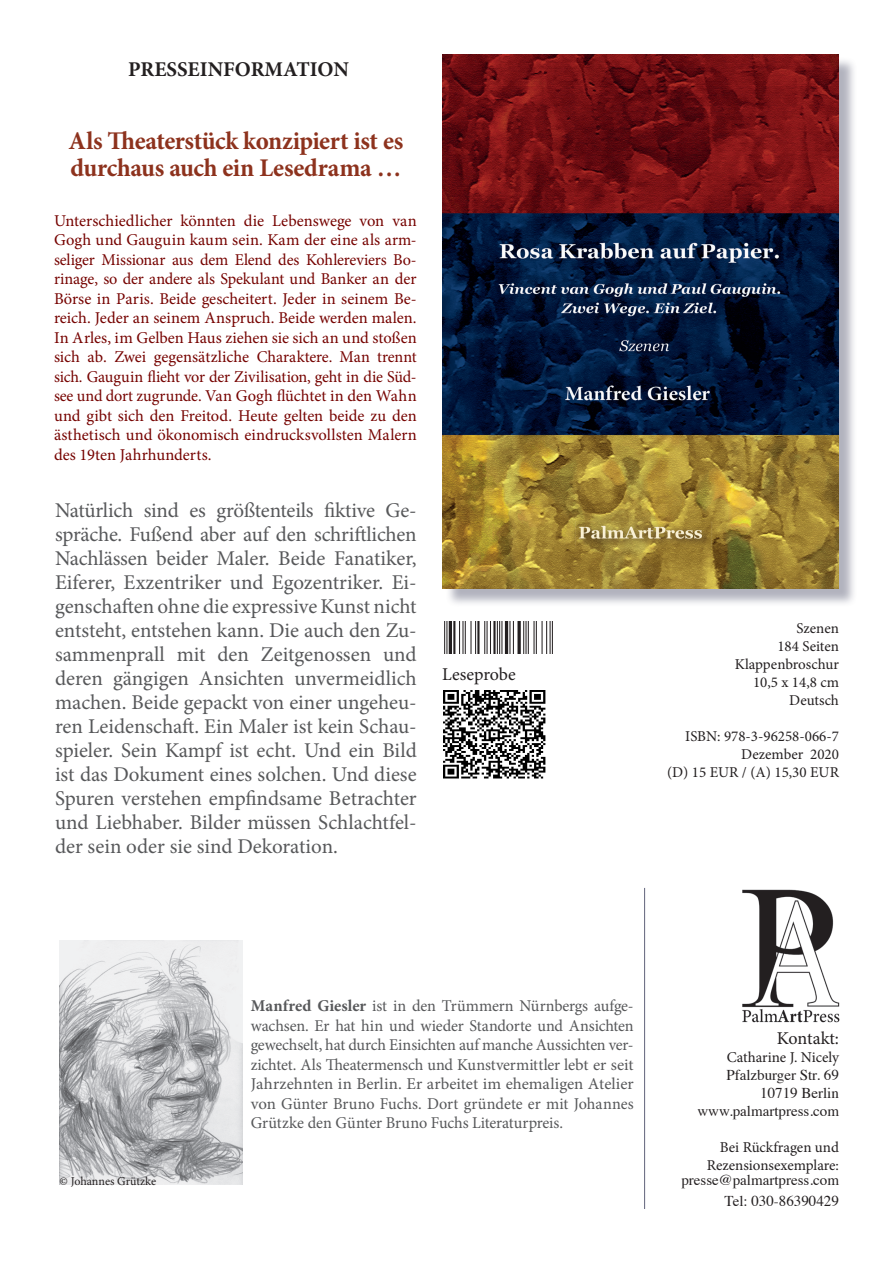
<style>
.page{position:relative;width:893px;height:1263px;background:#fff}
.page>*{position:absolute;margin:0;border:0;box-sizing:border-box;transform-origin:0 0}
.t1{font:700 25.5px/27px "Minion Pro";letter-spacing:-.01em;color:#8d321d}
.t2{font:21px/24px "Minion Pro";color:#57585a;text-align:justify}
.t3{font:700 21px "Minion Pro";color:#231f20}
.t4{font:18px "Minion Pro";color:#231f20}
.t5{font:16.5px/19.5px "Minion Pro";color:#760300;text-align:justify}
.t6{font:16.5px/19.5px "Minion Pro";letter-spacing:-.005em;color:#57585a;text-align:justify}
.t7{font:15px "Minion Pro";color:#231f20}
.Header-Right{font:15px "Times";color:#231f20}
.t8{font:12px "Minion Pro";letter-spacing:-.005em;color:#231f20}
.s1{font-weight:700}
</style>
<div class="page">
<img style="left:742px;top:889px;width:98px;height:134px">
<div style="left:445px;top:56px;width:412px;height:551px;background:#61637a;opacity:.49"></div>
<img style="left:443px;top:54px;width:396px;height:534px">
<hr style="left:644px;top:888px;width:1px;height:321px;background:#61637a">
<hr style="left:444px;top:622px;width:1px;height:31px;background:#231f20">
<hr style="left:446px;top:622px;width:1px;height:31px;background:#231f20">
<hr style="left:449px;top:622px;width:3px;height:31px;background:#231f20">
<hr style="left:453px;top:622px;width:2px;height:31px;background:#231f20">
<hr style="left:459px;top:622px;width:1px;height:31px;background:#231f20">
<hr style="left:462px;top:622px;width:1px;height:31px;background:#231f20">
<hr style="left:465px;top:622px;width:1px;height:31px;background:#231f20">
<hr style="left:470px;top:622px;width:1px;height:31px;background:#231f20">
<hr style="left:475px;top:622px;width:1px;height:31px;background:#231f20">
<hr style="left:477px;top:622px;width:2px;height:31px;background:#231f20">
<hr style="left:484px;top:622px;width:1px;height:31px;background:#231f20">
<hr style="left:487px;top:622px;width:1px;height:31px;background:#231f20">
<hr style="left:490px;top:622px;width:1px;height:31px;background:#231f20">
<hr style="left:493px;top:622px;width:3px;height:31px;background:#231f20">
<hr style="left:497px;top:622px;width:1px;height:31px;background:#231f20">
<hr style="left:499px;top:622px;width:1px;height:31px;background:#231f20">
<hr style="left:501px;top:622px;width:1px;height:31px;background:#231f20">
<hr style="left:505px;top:622px;width:3px;height:31px;background:#231f20">
<hr style="left:509px;top:622px;width:1px;height:31px;background:#231f20">
<hr style="left:513px;top:622px;width:1px;height:31px;background:#231f20">
<hr style="left:518px;top:622px;width:3px;height:31px;background:#231f20">
<hr style="left:523px;top:622px;width:1px;height:31px;background:#231f20">
<hr style="left:526px;top:622px;width:1px;height:31px;background:#231f20">
<hr style="left:528px;top:622px;width:1px;height:31px;background:#231f20">
<hr style="left:534px;top:622px;width:1px;height:31px;background:#231f20">
<hr style="left:536px;top:622px;width:1px;height:31px;background:#231f20">
<hr style="left:542px;top:622px;width:1px;height:31px;background:#231f20">
<hr style="left:546px;top:622px;width:1px;height:31px;background:#231f20">
<hr style="left:550px;top:622px;width:1px;height:31px;background:#231f20">
<hr style="left:552px;top:622px;width:1px;height:31px;background:#231f20">
<img style="left:60px;top:940px;width:182px;height:244px">
<img style="left:443px;top:691px;width:102px;height:87px">
<p class="t3" style="left:128px;top:54px;width:222px">PRESSEINFORMATION</p>
<p class="t1" style="left:68px;top:127px;width:336px">Als Theaterstück konzipiert ist es durchaus auch ein Lesedrama …</p>
<p class="t5" style="left:54px;top:211px;width:364px">Unterschiedlicher könnten die Lebenswege von van Gogh und Gauguin kaum sein. Kam der eine als arm&shy;seliger Missionar aus dem Elend des Kohlereviers Bo&shy;rinage, so der andere als Spekulant und Banker an der Börse in Paris. Beide gescheitert. Jeder in seinem Be&shy;reich. Jeder an seinem Anspruch. Beide werden malen.<br>In Arles, im Gelben Haus ziehen sie sich an und stoßen sich ab. Zwei gegensätzliche Charaktere. Man trennt sich. Gauguin flieht vor der Zivilisation, geht in die Süd&shy;see und dort zugrunde. Van Gogh flüchtet in den Wahn und gibt sich den Freitod. Heute gelten beide zu den ästhetisch und ökonomisch eindrucksvollsten Malern des 19ten Jahrhunderts.</p>
<p class="t2" style="left:55px;top:498px;width:363px">Natürlich sind es größtenteils fiktive Ge&shy;spräche. Fußend aber auf den schriftlichen Nachlässen beider Maler. Beide Fanatiker, Eiferer, Exzentriker und Egozentriker. Ei&shy;genschaften ohne die expressive Kunst nicht entsteht, entstehen kann. Die auch den Zu&shy;sammenprall mit den Zeitgenossen und deren gängigen Ansichten unvermeidlich machen. Beide gepackt von einer ungeheu&shy;ren Leidenschaft. Ein Maler ist kein Schau&shy;spieler. Sein Kampf ist echt. Und ein Bild ist das Dokument eines solchen. Und diese Spuren verstehen empfindsame Betrachter und Liebhaber. Bilder müssen Schlachtfel&shy;der sein oder sie sind Dekoration.</p>
<p class="t4" style="left:442px;top:662px;width:75px">Leseprobe</p>
<p class="t7" style="left:796px;top:618px;width:44px">Szenen</p>
<p class="t7" style="left:777px;top:636px;width:63px">184 Seiten</p>
<p class="t7" style="left:735px;top:654px;width:106px">Klappenbroschur</p>
<p class="t7" style="left:753px;top:672px;width:87px">10,5 x 14,8 cm</p>
<p class="t7" style="left:789px;top:690px;width:51px">Deutsch</p>
<p class="t7" style="left:685px;top:726px;width:155px">ISBN: 978-3-96258-066-7</p>
<p class="t7" style="left:741px;top:744px;width:99px">Dezember 2020</p>
<p class="t7" style="left:667px;top:762px;width:173px">(D) 15 EUR / (A) 15,30 EUR</p>
<p class="t8" style="left:60px;top:1173px;width:98px">© Johannes Grützke</p>
<p class="t6" style="left:251px;top:996px;width:384px"><span class="s1">Manfred Giesler</span> ist in den Trümmern Nürnbergs aufge&shy;wachsen. Er hat hin und wieder Standorte und Ansichten gewechselt, hat durch Einsichten auf manche Aussichten ver&shy;zichtet. Als Theatermensch und Kunstvermittler lebt er seit Jahrzehnten in Berlin. Er arbeitet im ehemaligen Atelier von Günter Bruno Fuchs. Dort gründete er mit Johannes Grützke den Günter Bruno Fuchs Literaturpreis.</p>
<p class="t4" style="left:777px;top:1026px;width:64px">Kontakt:</p>
<p class="t7" style="left:727px;top:1047px;width:114px">Catharine J. Nicely</p>
<p class="Header-Right" style="left:726px;top:1061px;width:114px">Pfalzburger Str. 69</p>
<p class="Header-Right" style="left:760px;top:1079px;width:80px">10719 Berlin</p>
<p class="Header-Right" style="left:697px;top:1097px;width:143px">www.palmartpress.com</p>
<p class="t7" style="left:720px;top:1137px;width:121px">Bei Rückfragen und</p>
<p class="t7" style="left:707px;top:1155px;width:134px">Rezensionsexemplare:</p>
<p class="Header-Right" style="left:681px;top:1166px;width:159px">presse@palmartpress.com</p>
<p class="Header-Right" style="left:725px;top:1187px;width:116px">Tel: 030-86390429</p>
</div>
